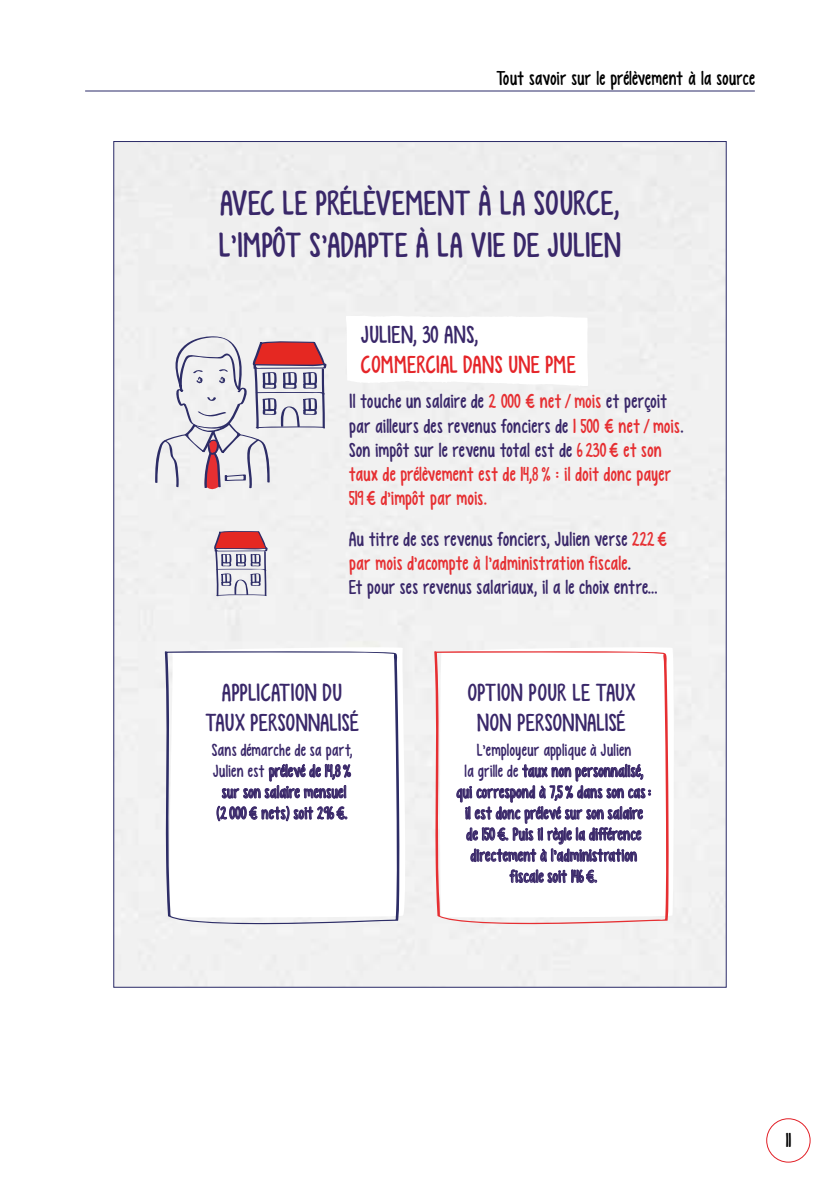
<style>
.page{position:relative;width:840px;height:1191px;background:#fff}
.page>*{position:absolute;margin:0;border:0;box-sizing:border-box;transform-origin:0 0}
.t1{font:34.8px/41.8px "KG Empireof Dirt";letter-spacing:.025em;color:#392769}
.t2{font:24.6px/29.6px "KG Empireof Dirt";letter-spacing:.02em;color:#392769;text-align:center}
.t3{font:24.6px "KG Empireof Dirt";letter-spacing:.03em;color:#e52529}
.t4{font:20.2px/24.2px "KG Empireof Dirt";letter-spacing:.015em;color:#e62f32}
.t5{font:20.2px/24.2px "KG Empireof Dirt";letter-spacing:.015em;color:#392769}
.t6{font:20px "KG Empireof Dirt";letter-spacing:.005em;color:#000}
.t7{font:17.6px/21.2px "KG Empireof Dirt";letter-spacing:.015em;color:#392769;text-align:center}
.s1{color:#392769}
.s2{color:#e62f32}
</style>
<div class="page">
<hr style="left:85px;top:90px;width:669px;height:1px;background:#2b2b68">
<div style="left:765px;top:1118px;width:45px;height:44px;border:1px solid #e22027;border-radius:50%"></div>
<svg style="left:165px;top:646px;width:244px;height:272px;fill:#f5f5f5"></svg>
<svg style="left:164px;top:651px;width:235px;height:273px"></svg>
<svg style="left:439px;top:646px;width:235px;height:272px"></svg>
<svg style="left:433px;top:651px;width:235px;height:273px"></svg>
<svg style="left:222px;top:735px;width:129px;height:64px"></svg>
<svg style="left:216px;top:805px;width:131px;height:16px"></svg>
<svg style="left:456px;top:763px;width:194px;height:142px"></svg>
<svg style="left:346px;top:316px;width:241px;height:70px"></svg>
<svg style="left:213px;top:530px;width:55px;height:66px"></svg>
<svg style="left:155px;top:336px;width:172px;height:154px"></svg>
<p class="t6" style="left:496px;top:67px;width:260px">Tout savoir sur le prélèvement à la source</p>
<h1 class="t1" style="left:219px;top:182px;width:403px">AVEC LE PRÉLÈVEMENT À LA SOURCE,<br>L’IMPÔT S’ADAPTE À LA VIE DE JULIEN</h1>
<h2 class="t2" style="left:361px;top:320px;width:118px">JULIEN, 30 ANS,</h2>
<h2 class="t3" style="left:361px;top:350px;width:216px">COMMERCIAL DANS UNE PME</h2>
<p class="t4" style="left:349px;top:389px;width:336px"><span class="s1">Il touche un salaire de</span> 2 000 € net/ mois <span class="s1">et perçoit par ailleurs des revenus fonciers de</span> 1 500 € net/ mois<span class="s1">.<br>Son impôt sur le revenu total est de</span> 6230 € et son taux de prélèvement est de 14,8 % : il doit donc payer 519 € d’impôt par mois.</p>
<p class="t5" style="left:349px;top:527px;width:319px">Au titre de ses revenus fonciers, Julien verse <span class="s2">222 € par mois d’acompte à l’administration fiscale</span>.<br>Et pour ses revenus salariaux, il a le choix entre…</p>
<h2 class="t2" style="left:205px;top:678px;width:155px">APPLICATION DU<br>TAUX PERSONNALISÉ</h2>
<p class="t7" style="left:211px;top:739px;width:142px">Sans démarche de sa part,<br>Julien est prélevé de 14,8 % sur son salaire mensuel (2000 € nets) soit 296 €.</p>
<h2 class="t2" style="left:467px;top:678px;width:169px">OPTION POUR LE TAUX<br>NON PERSONNALISÉ</h2>
<p class="t7" style="left:456px;top:739px;width:196px">L’employeur applique à Julien<br>la grille de taux non personnalisé, qui correspond à 7,5 % dans son cas : il est donc prélevé sur son salaire<br>de 150 €. Puis il règle la différence directement à l’administration fiscale soit 146 €.</p>
<p class="t6" style="left:785px;top:1128px;width:7px">11</p>
</div>
